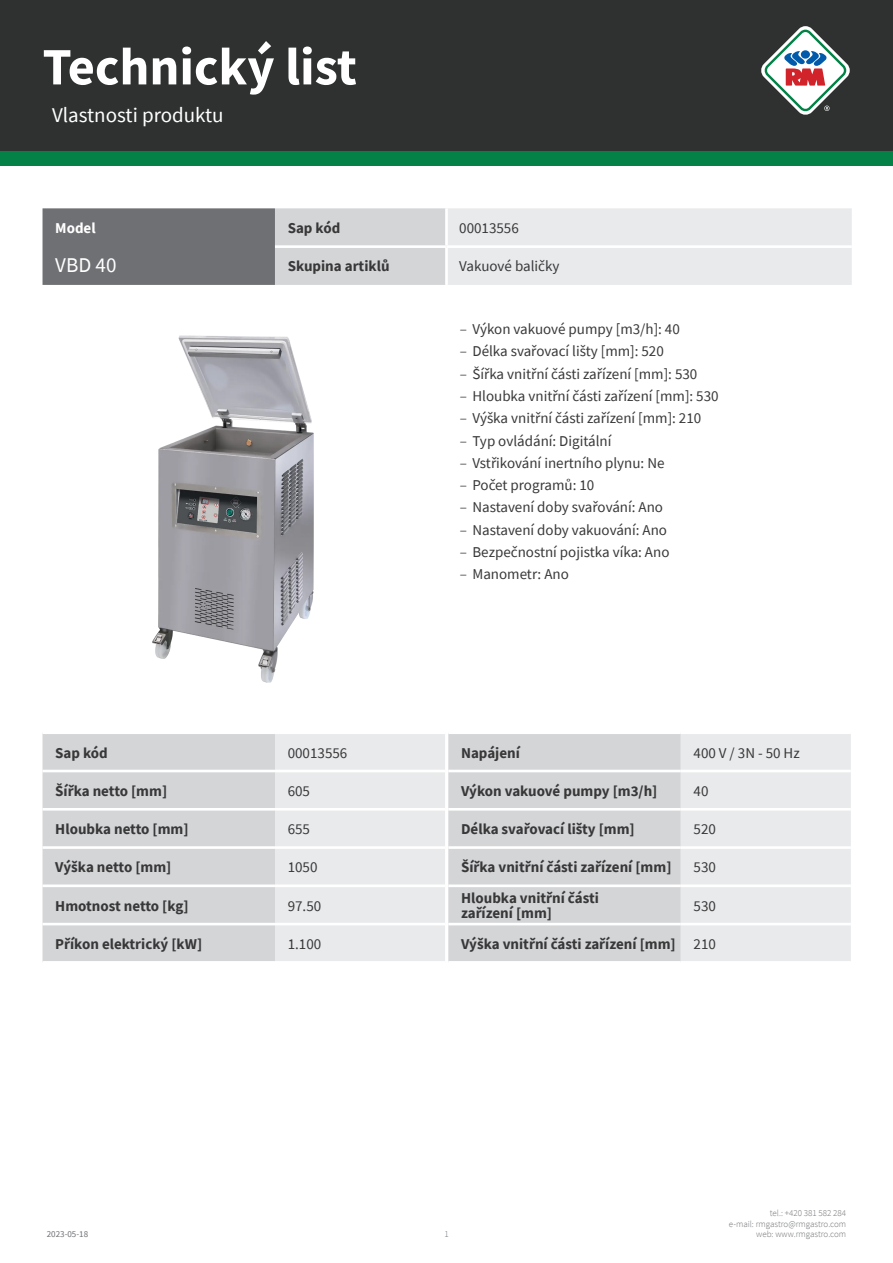
<style>
.page{position:relative;width:893px;height:1263px;background:#fff}
.page>*{position:absolute;margin:0;border:0;box-sizing:border-box;transform-origin:0 0}
.t1{font:700 52.5px "Source Sans Pro";color:#fff}
.kapitola{font:21px "Source Sans Pro";color:#fff}
.tabulka_-_headline{font:21px "Source Sans Pro";color:#fff}
.tabulka_-_text{font:15px "Source Sans Pro";color:#383839}
.tabulka_-_text-2{font:700 15px/15px "Source Sans Pro";color:#383839}
.tabulka_-_text-3{font:700 15px "Source Sans Pro";color:#fff}
.t2{font:300 9px/10.8px "Source Sans Pro";color:#6f7073;text-align:right}
.t3{font:9px "Source Sans Pro";color:#6f7073}
.s1{font-weight:300}
</style>
<div class="page">
<div style="left:0;top:0;width:893px;height:166px;background:#048146"></div>
<div style="left:0;top:0;width:893px;height:151px;background:#2f3131"></div>
<svg style="left:761px;top:26px;width:89px;height:89px"></svg>
<img style="left:152px;top:335px;width:162px;height:348px">
<div style="left:43px;top:734px;width:232px;height:227px;background:#d4d5d7"></div>
<div style="left:275px;top:734px;width:170px;height:227px;background:#e9eaeb"></div>
<hr style="left:43px;top:770px;width:232px;height:2px;background:#fff">
<hr style="left:275px;top:770px;width:170px;height:2px;background:#fff">
<hr style="left:43px;top:808px;width:232px;height:2px;background:#fff">
<hr style="left:275px;top:808px;width:170px;height:2px;background:#fff">
<hr style="left:43px;top:846px;width:232px;height:3px;background:#fff">
<hr style="left:275px;top:846px;width:170px;height:3px;background:#fff">
<hr style="left:43px;top:884px;width:232px;height:3px;background:#fff">
<hr style="left:275px;top:884px;width:170px;height:3px;background:#fff">
<hr style="left:43px;top:923px;width:232px;height:2px;background:#fff">
<hr style="left:275px;top:923px;width:170px;height:2px;background:#fff">
<div style="left:448px;top:734px;width:233px;height:227px;background:#d4d5d7"></div>
<div style="left:681px;top:734px;width:170px;height:227px;background:#e9eaeb"></div>
<hr style="left:448px;top:770px;width:233px;height:2px;background:#fff">
<hr style="left:681px;top:770px;width:170px;height:2px;background:#fff">
<hr style="left:448px;top:808px;width:233px;height:2px;background:#fff">
<hr style="left:681px;top:808px;width:170px;height:2px;background:#fff">
<hr style="left:448px;top:846px;width:233px;height:3px;background:#fff">
<hr style="left:681px;top:846px;width:170px;height:3px;background:#fff">
<hr style="left:448px;top:884px;width:233px;height:3px;background:#fff">
<hr style="left:681px;top:884px;width:170px;height:3px;background:#fff">
<hr style="left:448px;top:923px;width:233px;height:2px;background:#fff">
<hr style="left:681px;top:923px;width:170px;height:2px;background:#fff">
<svg style="left:43px;top:208px;width:809px;height:77px;background:#c0c1c3"></svg>
<hr style="left:445px;top:208px;width:3px;height:37px;background:#fff">
<hr style="left:275px;top:245px;width:171px;height:3px;background:#fff">
<hr style="left:446px;top:245px;width:406px;height:3px;background:#fff">
<hr style="left:445px;top:248px;width:3px;height:37px;background:#fff">
<h1 class="t1" style="left:43px;top:31px;width:316px">Technický list</h1>
<p class="kapitola" style="left:52px;top:101px;width:173px">Vlastnosti produktu</p>
<p class="tabulka_-_text-3" style="left:55px;top:218px;width:42px">Model</p>
<p class="tabulka_-_text-2" style="left:288px;top:220px;width:54px">Sap kód</p>
<p class="tabulka_-_text" style="left:459px;top:219px;width:61px">00013556</p>
<p class="tabulka_-_headline" style="left:55px;top:251px;width:63px">VBD 40</p>
<p class="tabulka_-_text-2" style="left:288px;top:259px;width:103px">Skupina artiklů</p>
<p class="tabulka_-_text" style="left:459px;top:257px;width:102px">Vakuové baličky</p>
<p class="tabulka_-_text-2" style="left:55px;top:745px;width:54px">Sap kód</p>
<p class="tabulka_-_text" style="left:288px;top:743px;width:61px">00013556</p>
<p class="tabulka_-_text-2" style="left:55px;top:783px;width:113px">Šířka netto [mm]</p>
<p class="tabulka_-_text" style="left:288px;top:781px;width:24px">605</p>
<p class="tabulka_-_text-2" style="left:55px;top:821px;width:135px">Hloubka netto [mm]</p>
<p class="tabulka_-_text" style="left:288px;top:819px;width:24px">655</p>
<p class="tabulka_-_text-2" style="left:55px;top:860px;width:118px">Výška netto [mm]</p>
<p class="tabulka_-_text" style="left:288px;top:858px;width:31px">1050</p>
<p class="tabulka_-_text-2" style="left:55px;top:898px;width:135px">Hmotnost netto [kg]</p>
<p class="tabulka_-_text" style="left:288px;top:896px;width:35px">97.50</p>
<p class="tabulka_-_text-2" style="left:55px;top:936px;width:148px">Příkon elektrický [kW]</p>
<p class="tabulka_-_text" style="left:288px;top:934px;width:35px">1.100</p>
<p class="tabulka_-_text" style="left:460px;top:320px;width:222px"><span class="s1">–</span> Výkon vakuové pumpy [m3/h]: 40</p>
<p class="tabulka_-_text" style="left:460px;top:342px;width:206px"><span class="s1">–</span> Délka svařovací lišty [mm]: 520</p>
<p class="tabulka_-_text" style="left:460px;top:364px;width:239px"><span class="s1">–</span> Šířka vnitřní části zařízení [mm]: 530</p>
<p class="tabulka_-_text" style="left:460px;top:386px;width:260px"><span class="s1">–</span> Hloubka vnitřní části zařízení [mm]: 530</p>
<p class="tabulka_-_text" style="left:460px;top:409px;width:243px"><span class="s1">–</span> Výška vnitřní části zařízení [mm]: 210</p>
<p class="tabulka_-_text" style="left:460px;top:431px;width:153px"><span class="s1">–</span> Typ ovládání: Digitální</p>
<p class="tabulka_-_text" style="left:460px;top:453px;width:206px"><span class="s1">–</span> Vstřikování inertního plynu: Ne</p>
<p class="tabulka_-_text" style="left:460px;top:475px;width:136px"><span class="s1">–</span> Počet programů: 10</p>
<p class="tabulka_-_text" style="left:460px;top:498px;width:205px"><span class="s1">–</span> Nastavení doby svařování: Ano</p>
<p class="tabulka_-_text" style="left:460px;top:520px;width:209px"><span class="s1">–</span> Nastavení doby vakuování: Ano</p>
<p class="tabulka_-_text" style="left:460px;top:542px;width:211px"><span class="s1">–</span> Bezpečnostní pojistka víka: Ano</p>
<p class="tabulka_-_text" style="left:460px;top:564px;width:111px"><span class="s1">–</span> Manometr: Ano</p>
<p class="tabulka_-_text-2" style="left:461px;top:745px;width:60px">Napájení</p>
<p class="tabulka_-_text" style="left:693px;top:743px;width:108px">400 V / 3N - 50 Hz</p>
<p class="tabulka_-_text-2" style="left:461px;top:783px;width:198px">Výkon vakuové pumpy [m3/h]</p>
<p class="tabulka_-_text" style="left:693px;top:781px;width:16px">40</p>
<p class="tabulka_-_text-2" style="left:461px;top:821px;width:175px">Délka svařovací lišty [mm]</p>
<p class="tabulka_-_text" style="left:693px;top:819px;width:24px">520</p>
<p class="tabulka_-_text-2" style="left:461px;top:860px;width:212px">Šířka vnitřní části zařízení [mm]</p>
<p class="tabulka_-_text" style="left:693px;top:858px;width:24px">530</p>
<p class="tabulka_-_text-2" style="left:461px;top:890px;width:139px">Hloubka vnitřní části zařízení [mm]</p>
<p class="tabulka_-_text" style="left:693px;top:896px;width:24px">530</p>
<p class="tabulka_-_text-2" style="left:461px;top:936px;width:216px">Výška vnitřní části zařízení [mm]</p>
<p class="tabulka_-_text" style="left:693px;top:934px;width:24px">210</p>
<p class="t3" style="left:47px;top:1229px;width:43px">2023-05-18</p>
<p class="t2" style="left:444px;top:1229px;width:6px">1</p>
<p class="t2" style="left:729px;top:1207px;width:119px">tel.: +420 381 582 284<br>e-mail: rmgastro@rmgastro.com web: www.rmgastro.com</p>
</div>
